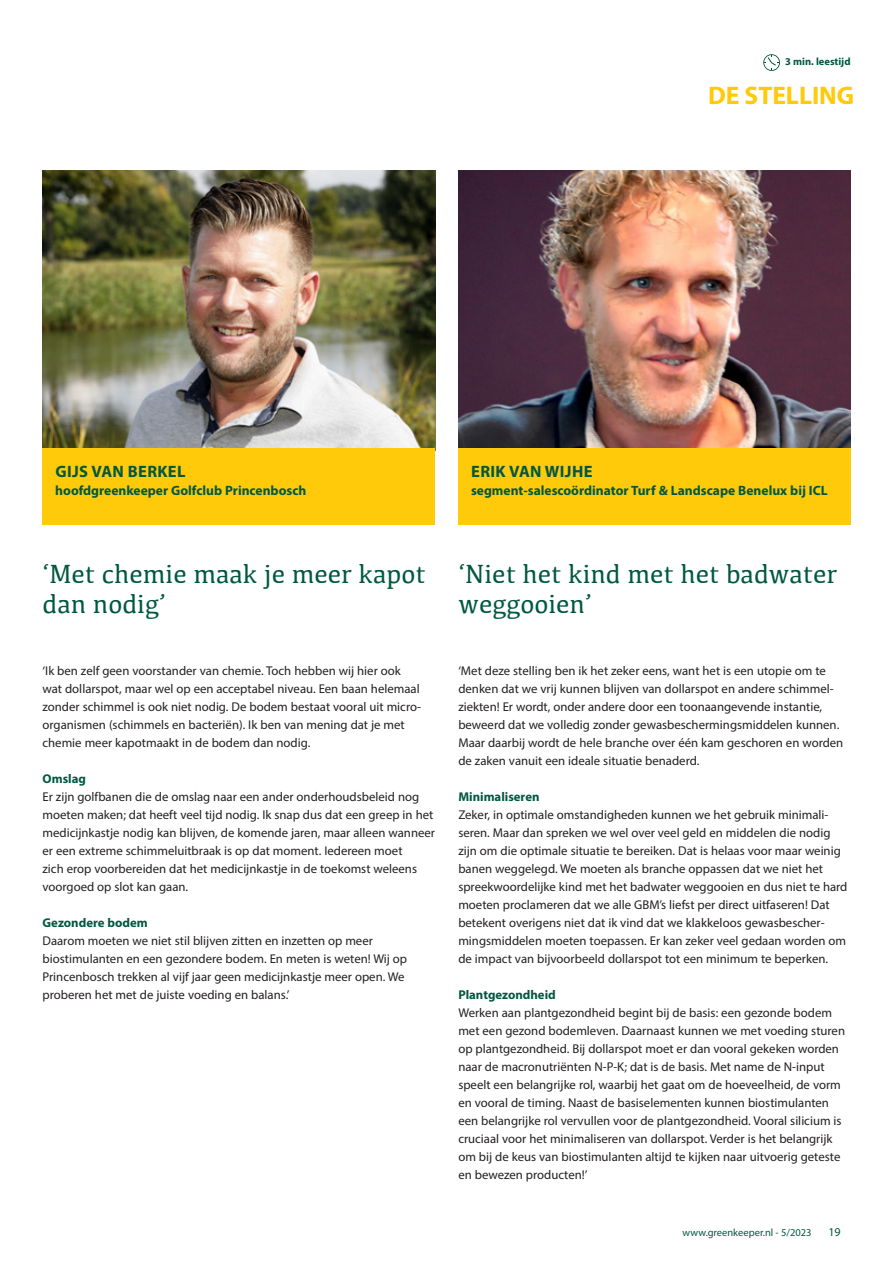
<style>
.page{position:relative;width:893px;height:1263px;background:#fff}
.page>*{position:absolute;margin:0;border:0;box-sizing:border-box;transform-origin:0 0}
.t1{font:27px/30px "Kefa";color:#005840}
.t2{font:700 25.5px "Myriad Pro";color:#feca0a}
.t3{font:700 16.5px "Myriad Pro";letter-spacing:.02em;color:#005840}
.t4{font:700 13.5px "Myriad Pro";color:#005840}
.t5{font:12.75px/18px "Myriad Pro";color:#231f20}
.t6{font:700 12.75px "Myriad Pro";color:#005840}
.t7{font:12px "Myriad Pro";color:#005840}
.t8{font:10.5px "Myriad Pro";color:#005840}
.t9{font:700 10.5px "Myriad Pro";color:#005840}
</style>
<div class="page">
<svg style="left:763px;top:54px;width:17px;height:17px"></svg>
<img style="left:43px;top:170px;width:392px;height:278px">
<div style="left:43px;top:448px;width:392px;height:76px;background:#feca0a"></div>
<img style="left:458px;top:170px;width:393px;height:278px">
<div style="left:458px;top:448px;width:393px;height:76px;background:#feca0a"></div>
<p class="t9" style="left:785px;top:55px;width:67px">3 min. leestijd</p>
<p class="t3" style="left:55px;top:461px;width:132px">GIJS VAN BERKEL</p>
<p class="t4" style="left:55px;top:482px;width:253px">hoofdgreenkeeper Golfclub Princenbosch</p>
<h2 class="t2" style="left:708px;top:79px;width:148px">DE STELLING</h2>
<p class="t3" style="left:471px;top:461px;width:123px">ERIK VAN WIJHE</p>
<p class="t4" style="left:471px;top:482px;width:358px">segment-salescoördinator Turf &amp; Landscape Benelux bij ICL</p>
<h1 class="t1" style="left:43px;top:558px;width:385px">‘Met chemie maak je meer kapot dan nodig’</h1>
<h1 class="t1" style="left:458px;top:558px;width:380px">‘Niet het kind met het badwater weggooien’</h1>
<p class="t5" style="left:43px;top:662px;width:380px">‘Ik ben zelf geen voorstander van chemie. Toch hebben wij hier ook wat dollarspot, maar wel op een acceptabel niveau. Een baan helemaal zonder schimmel is ook niet nodig. De bodem bestaat vooral uit micro&shy;organismen (schimmels en bacteriën). Ik ben van mening dat je met chemie meer kapotmaakt in de bodem dan nodig.</p>
<p class="t6" style="left:43px;top:770px;width:45px">Omslag</p>
<p class="t5" style="left:43px;top:788px;width:394px">Er zijn golfbanen die de omslag naar een ander onderhoudsbeleid nog moeten maken; dat heeft veel tijd nodig. Ik snap dus dat een greep in het medicijnkastje nodig kan blijven, de komende jaren, maar alleen wanneer er een extreme schimmeluitbraak is op dat moment. Iedereen moet<br>zich erop voorbereiden dat het medicijnkastje in de toekomst weleens voorgoed op slot kan gaan.</p>
<p class="t6" style="left:43px;top:915px;width:107px">Gezondere bodem</p>
<p class="t5" style="left:43px;top:932px;width:366px">Daarom moeten we niet stil blijven zitten en inzetten op meer biostimulanten en een gezondere bodem. En meten is weten! Wij op Princenbosch trekken al vijf jaar geen medicijnkastje meer open. We proberen het met de juiste voeding en balans.’</p>
<p class="t5" style="left:458px;top:662px;width:386px">‘Met deze stelling ben ik het zeker eens, want het is een utopie om te denken dat we vrij kunnen blijven van dollarspot en andere schimmel&shy;ziekten! Er wordt, onder andere door een toonaangevende instantie, beweerd dat we volledig zonder gewasbeschermingsmiddelen kunnen.<br>Maar daarbij wordt de hele branche over één kam geschoren en worden de zaken vanuit een ideale situatie benaderd.</p>
<p class="t6" style="left:458px;top:788px;width:83px">Minimaliseren</p>
<p class="t5" style="left:458px;top:806px;width:391px">Zeker, in optimale omstandigheden kunnen we het gebruik minimali&shy;seren. Maar dan spreken we wel over veel geld en middelen die nodig zijn om die optimale situatie te bereiken. Dat is helaas voor maar weinig banen weggelegd. We moeten als branche oppassen dat we niet het spreekwoordelijke kind met het badwater weggooien en dus niet te hard moeten proclameren dat we alle GBM’s liefst per direct uitfaseren! Dat betekent overigens niet dat ik vind dat we klakkeloos gewasbescher&shy;mingsmiddelen moeten toepassen. Er kan zeker veel gedaan worden om de impact van bijvoorbeeld dollarspot tot een minimum te beperken.</p>
<p class="t6" style="left:458px;top:986px;width:99px">Plantgezondheid</p>
<p class="t5" style="left:458px;top:1004px;width:388px">Werken aan plantgezondheid begint bij de basis: een gezonde bodem met een gezond bodemleven. Daarnaast kunnen we met voeding sturen op plantgezondheid. Bij dollarspot moet er dan vooral gekeken worden naar de macronutriënten N-P-K; dat is de basis. Met name de N-input speelt een belangrijke rol, waarbij het gaat om de hoeveelheid, de vorm en vooral de timing. Naast de basiselementen kunnen biostimulanten een belangrijke rol vervullen voor de plantgezondheid. Vooral silicium is cruciaal voor het minimaliseren van dollarspot. Verder is het belangrijk om bij de keus van biostimulanten altijd te kijken naar uitvoerig geteste en bewezen producten!’</p>
<p class="t8" style="left:683px;top:1226px;width:130px">www.greenkeeper.nl - 5/2023</p>
<p class="t7" style="left:828px;top:1224px;width:14px">19</p>
</div>
